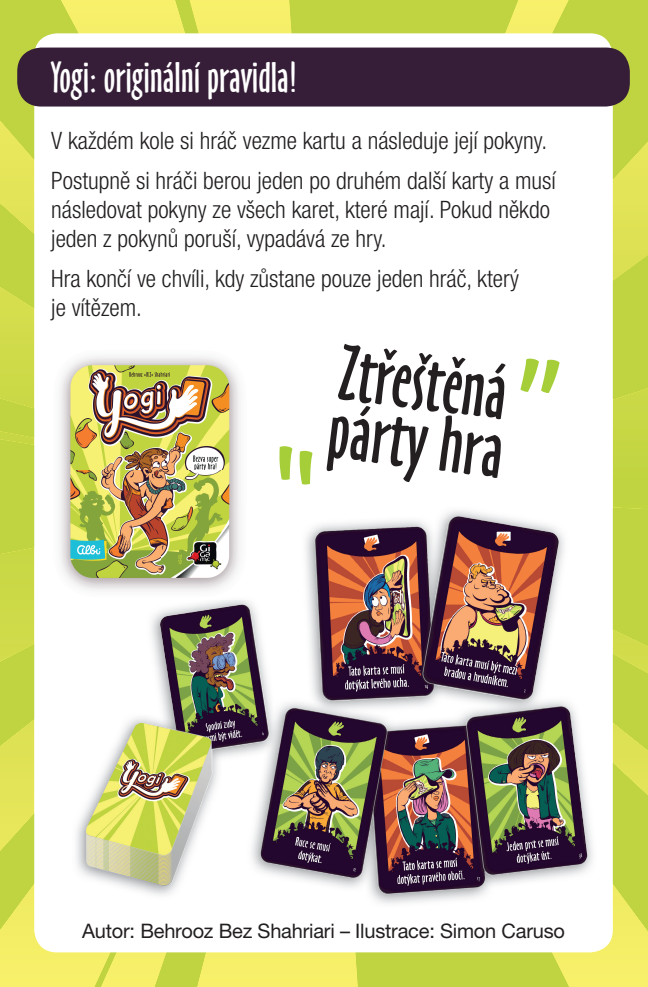
<style>
.page{position:relative;width:648px;height:987px;background:#fff}
.page>*{position:absolute;margin:0;border:0;box-sizing:border-box;transform-origin:0 0}
.t1{font:73.2px/58.8px "Oz Handicraft BT";color:#231f20}
.t2{font:40px "Oz Handicraft BT";color:#fff}
.t3{font:300 condensed 24px/28.8px "Helvetica Neue LT Pro";color:#231f20}
.t4{font:20px "Helvetica Neue LT Std";letter-spacing:-.01em;color:#231f20}
</style>
<div class="page">
<div style="left:0;top:0;width:648px;height:986px;background:#bfd440"></div>
<img style="left:0;top:62px;width:34px;height:172px">
<img style="left:185px;top:0;width:412px;height:34px">
<img style="left:30px;top:0;width:155px;height:33px">
<img style="left:613px;top:88px;width:35px;height:285px">
<div style="left:613px;top:373px;width:35px;height:138px;background:#c3d542"></div>
<img style="left:613px;top:722px;width:35px;height:118px">
<img style="left:613px;top:629px;width:35px;height:71px">
<img style="left:552px;top:883px;width:96px;height:103px">
<img style="left:0;top:719px;width:34px;height:164px">
<img style="left:0;top:883px;width:77px;height:103px">
<img style="left:0;top:254px;width:34px;height:154px">
<img style="left:0;top:547px;width:34px;height:141px">
<img style="left:77px;top:952px;width:89px;height:34px">
<img style="left:183px;top:952px;width:178px;height:34px">
<div style="left:34px;top:33px;width:579px;height:919px;background:#fff;border-radius:23px"></div>
<div style="left:17px;top:48px;width:613px;height:58px;background:#361e38;border-radius:24px"></div>
<svg style="left:0;top:421px;width:313px;height:72px"></svg>
<svg style="left:520px;top:358px;width:39px;height:35px"></svg>
<img style="left:76px;top:510px;width:517px;height:394px">
<img style="left:314px;top:526px;width:121px;height:175px">
<img style="left:48px;top:356px;width:204px;height:114px">
<img style="left:48px;top:470px;width:101px;height:112px">
<img style="left:149px;top:470px;width:103px;height:37px">
<img style="left:72px;top:507px;width:180px;height:93px">
<svg style="left:384px;top:348px;width:13px;height:12px"></svg>
<svg style="left:419px;top:353px;width:13px;height:11px"></svg>
<svg style="left:452px;top:356px;width:13px;height:12px"></svg>
<h2 class="t2" style="left:51px;top:54px;width:248px">Yogi: originální pravidla!</h2>
<p class="t3" style="left:51px;top:122px;width:506px;line-height:40px">V každém kole si hráč vezme kartu a následuje její pokyny.<br>Postupně si hráči berou jeden po druhém další karty a musí</p>
<p class="t3" style="left:51px;top:197px;width:500px">následovat pokyny ze všech karet, které mají. Pokud někdo jeden z pokynů poruší, vypadává ze hry.</p>
<p class="t3" style="left:51px;top:266px;width:469px">Hra končí ve chvíli, kdy zůstane pouze jeden hráč, který je vítězem.</p>
<h1 class="t1" style="left:339px;top:343px;width:178px;rotate:7deg">Ztrestená párty hra</h1>
<p class="t4" style="left:82px;top:923px;width:484px">Autor: Behrooz Bez Shahriari – Ilustrace: Simon Caruso</p>
</div>
